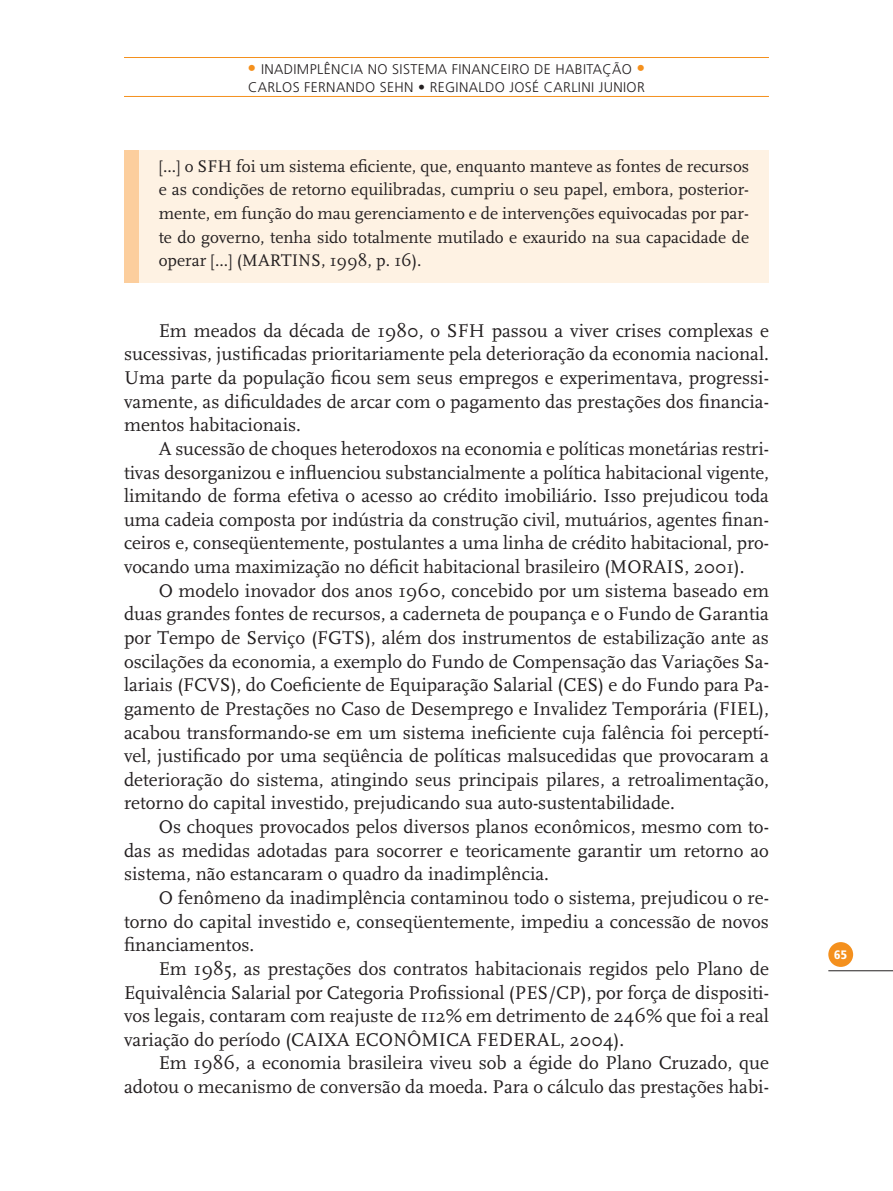
<style>
.page{position:relative;width:893px;height:1191px;background:#fff}
.page>*{position:absolute;margin:0;border:0;box-sizing:border-box;transform-origin:0 0}
._01A_TEXTO{font:19.25px/23.6px "FF Scala";color:#231f20;text-align:justify}
._11_CITAÇÃO{font:17.5px/23.6px "FF Scala";color:#231f20;text-align:justify}
.t1{font:300 14px/17.5px "Frutiger";letter-spacing:.025em;color:#231f20}
.t2{font:900 condensed 12.25px "Frutiger";color:#fff}
.s1{font-size:17.5px;color:#f4901d}
</style>
<div class="page">
<div style="left:828px;top:942px;width:25px;height:25px;background:#f4901d;border-radius:50%"></div>
<hr style="left:828px;top:970px;width:65px;height:1px;background:#231f20">
<hr style="left:124px;top:96px;width:645px;height:1px;background:#f4901d">
<hr style="left:124px;top:57px;width:645px;height:1px;background:#f4901d">
<div style="left:124px;top:151px;width:645px;height:132px;background:#fef2e3"></div>
<div style="left:124px;top:151px;width:14px;height:132px;background:#fcce9d"></div>
<p class="t1" style="left:248px;top:61px;width:399px"><span class="s1">•</span> INADI MPLÊNCIA NO SISTEMA FI NANC EIRO DE HABITAÇÃO <span class="s1">•<br></span>CARLOS FERNANDO SEH N • REGI NALDO JOSÉ CARLINI JUNIOR</p>
<p class="_11_CITAÇÃO" style="left:159px;top:155px;width:592px">[...] o SFH foi um sistema eficiente, que, enquanto manteve as fontes de recursos e as condições de retorno equilibradas, cumpriu o seu papel, embora, posterior&shy;mente, em função do mau gerenciamento e de intervenções equivocadas por par&shy;te do governo, tenha sido totalmente mutilado e exaurido na sua capacidade de operar [...] (MARTINS, 1998, p. 16).</p>
<p class="_01A_TEXTO" style="left:124px;top:319px;width:646px;text-indent:35px">Em meados da década de 1980, o SFH passou a viver crises complexas e sucessivas, justificadas prioritariamente pela deterioração da economia nacional.<br>Uma parte da população ficou sem seus empregos e experimentava, progressi&shy;vamente, as dificuldades de arcar com o pagamento das prestações dos financia&shy;mentos habitacionais.</p>
<p class="_01A_TEXTO" style="left:124px;top:437px;width:646px;text-indent:35px">A sucessão de choques heterodoxos na economia e políticas monetárias restri&shy;tivas desorganizou e influenciou substancialmente a política habitacional vigente, limitando de forma efetiva o acesso ao crédito imobiliário. Isso prejudicou toda uma cadeia composta por indústria da construção civil, mutuários, agentes finan&shy;ceiros e, conseqüentemente, postulantes a uma linha de crédito habitacional, pro&shy;vocando uma maximização no déficit habitacional brasileiro (MORAIS, 2001).</p>
<p class="_01A_TEXTO" style="left:124px;top:579px;width:646px;text-indent:35px">O modelo inovador dos anos 1960, concebido por um sistema baseado em duas grandes fontes de recursos, a caderneta de poupança e o Fundo de Garantia por Tempo de Serviço (FGTS), além dos instrumentos de estabilização ante as oscilações da economia, a exemplo do Fundo de Compensação das Variações Sa&shy;lariais (FCVS), do Coeficiente de Equiparação Salarial (CES) e do Fundo para Pa&shy;gamento de Prestações no Caso de Desemprego e Invalidez Temporária (FIEL), acabou transformando-se em um sistema ineficiente cuja falência foi perceptí&shy;vel, justificado por uma seqüência de políticas malsucedidas que provocaram a deterioração do sistema, atingindo seus principais pilares, a retroalimentação, retorno do capital investido, prejudicando sua auto-sustentabilidade.</p>
<p class="_01A_TEXTO" style="left:124px;top:815px;width:646px;text-indent:35px">Os choques provocados pelos diversos planos econômicos, mesmo com to&shy;das as medidas adotadas para socorrer e teoricamente garantir um retorno ao sistema, não estancaram o quadro da inadimplência.</p>
<p class="_01A_TEXTO" style="left:124px;top:886px;width:646px;text-indent:35px">O fenômeno da inadimplência contaminou todo o sistema, prejudicou o re&shy;torno do capital investido e, conseqüentemente, impediu a concessão de novos financiamentos.</p>
<p class="_01A_TEXTO" style="left:124px;top:957px;width:646px;text-indent:35px">Em 1985, as prestações dos contratos habitacionais regidos pelo Plano de Equivalência Salarial por Categoria Profissional (PES/CP), por força de dispositi&shy;vos legais, contaram com reajuste de 112% em detrimento de 246% que foi a real variação do período (CAIXA ECONÔMICA FEDERAL, 2004).</p>
<p class="_01A_TEXTO" style="left:124px;top:1051px;width:646px;text-align:right">Em 1986, a economia brasileira viveu sob a égide do Plano Cruzado, que adotou o mecanismo de conversão da moeda. Para o cálculo das prestações habi-</p>
<p class="t2" style="left:834px;top:947px;width:14px">65</p>
</div>
